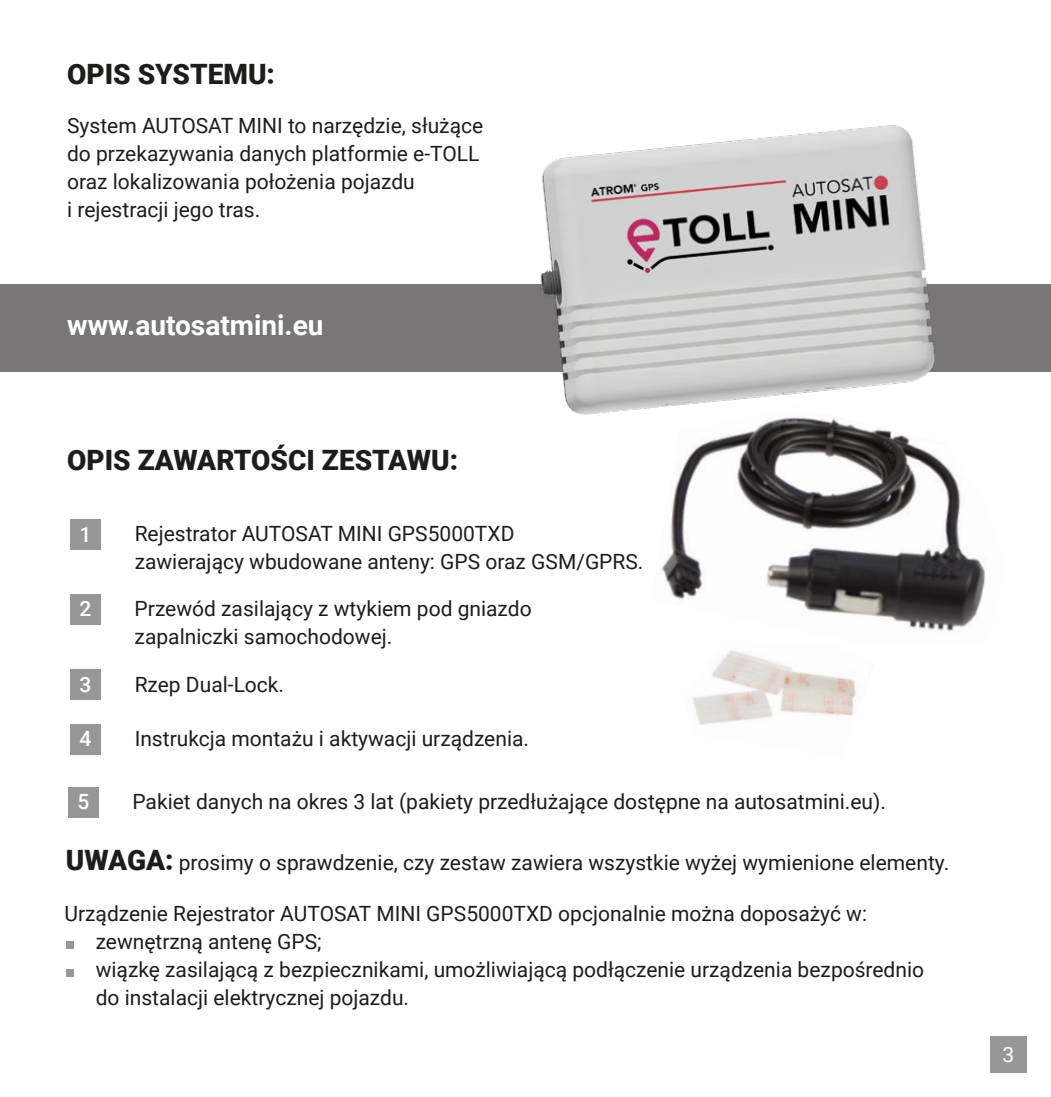
<style>
.page{position:relative;width:1051px;height:1097px;background:#fff}
.page>*{position:absolute;margin:0;border:0;box-sizing:border-box;transform-origin:0 0}
.t1{font:900 28px "Roboto";color:#1d1d1b}
.t2{font:700 28px "Roboto";color:#fff}
.t3{font:21px/28px "Roboto";color:#1d1d1b}
.t4{font:500 21px "Roboto";color:#fff}
.t5{font:21px "Roboto";color:#fff}
.s1{font-weight:900;font-size:28px}
</style>
<div class="page">
<img style="left:661px;top:431px;width:325px;height:201px">
<div style="left:70px;top:724px;width:30px;height:30px;background:#979797"></div>
<div style="left:70px;top:669px;width:30px;height:31px;background:#979797"></div>
<div style="left:70px;top:519px;width:30px;height:31px;background:#979797"></div>
<div style="left:70px;top:594px;width:30px;height:30px;background:#979797"></div>
<div style="left:0;top:284px;width:1050px;height:87px;background:#787676"></div>
<div style="left:990px;top:1036px;width:36px;height:36px;background:#979797"></div>
<img style="left:473px;top:125px;width:516px;height:306px">
<div style="left:66px;top:940px;width:8px;height:8px;background:#979797"></div>
<div style="left:66px;top:969px;width:8px;height:7px;background:#979797"></div>
<img style="left:693px;top:650px;width:164px;height:75px">
<div style="left:68px;top:787px;width:30px;height:30px;background:#979797"></div>
<h1 class="t1" style="left:67px;top:54px;width:209px">OPIS SYSTEMU:</h1>
<p class="t3" style="left:67px;top:110px;width:417px">System AUTOSAT MINI to narzędzie, służące do przekazywania danych platformie e-TOLL oraz lokalizowania położenia pojazdu<br>i rejestracji jego tras.</p>
<h1 class="t2" style="left:67px;top:306px;width:258px">www.autosatmini.eu</h1>
<h1 class="t1" style="left:67px;top:440px;width:392px">OPIS ZAWARTOŚCI ZESTAWU:</h1>
<p class="t4" style="left:80px;top:520px;width:13px">1</p>
<p class="t3" style="left:135px;top:518px;width:510px">Rejestrator AUTOSAT MINI GPS5000TXD<br>zawierający wbudowane anteny: GPS oraz GSM/GPRS.</p>
<p class="t4" style="left:80px;top:593px;width:13px">2</p>
<p class="t4" style="left:80px;top:669px;width:13px">3</p>
<p class="t4" style="left:80px;top:723px;width:13px">4</p>
<p class="t3" style="left:135px;top:593px;width:398px">Przewód zasilający z wtykiem pod gniazdo zapalniczki samochodowej.</p>
<p class="t3" style="left:135px;top:669px;width:151px">Rzep Dual-Lock.</p>
<p class="t3" style="left:135px;top:723px;width:396px">Instrukcja montażu i aktywacji urządzenia.</p>
<p class="t4" style="left:77px;top:786px;width:13px">5</p>
<p class="t3" style="left:132px;top:786px;width:755px">Pakiet danych na okres 3 lat (pakiety przedłużające dostępne na autosatmini.eu).</p>
<p class="t3" style="left:66px;top:848px;width:884px"><span class="s1">UWAGA:</span> prosimy o sprawdzenie, czy zestaw zawiera wszystkie wyżej wymienione elementy.</p>
<p class="t3" style="left:96px;top:899px;width:829px;text-indent:-31px">Urządzenie Rejestrator AUTOSAT MINI GPS5000TXD opcjonalnie można doposażyć w: zewnętrzną antenę GPS;<br>wiązkę zasilającą z bezpiecznikami, umożliwiającą podłączenie urządzenia bezpośrednio do instalacji elektrycznej pojazdu.</p>
<p class="t5" style="left:1002px;top:1039px;width:13px">3</p>
</div>
